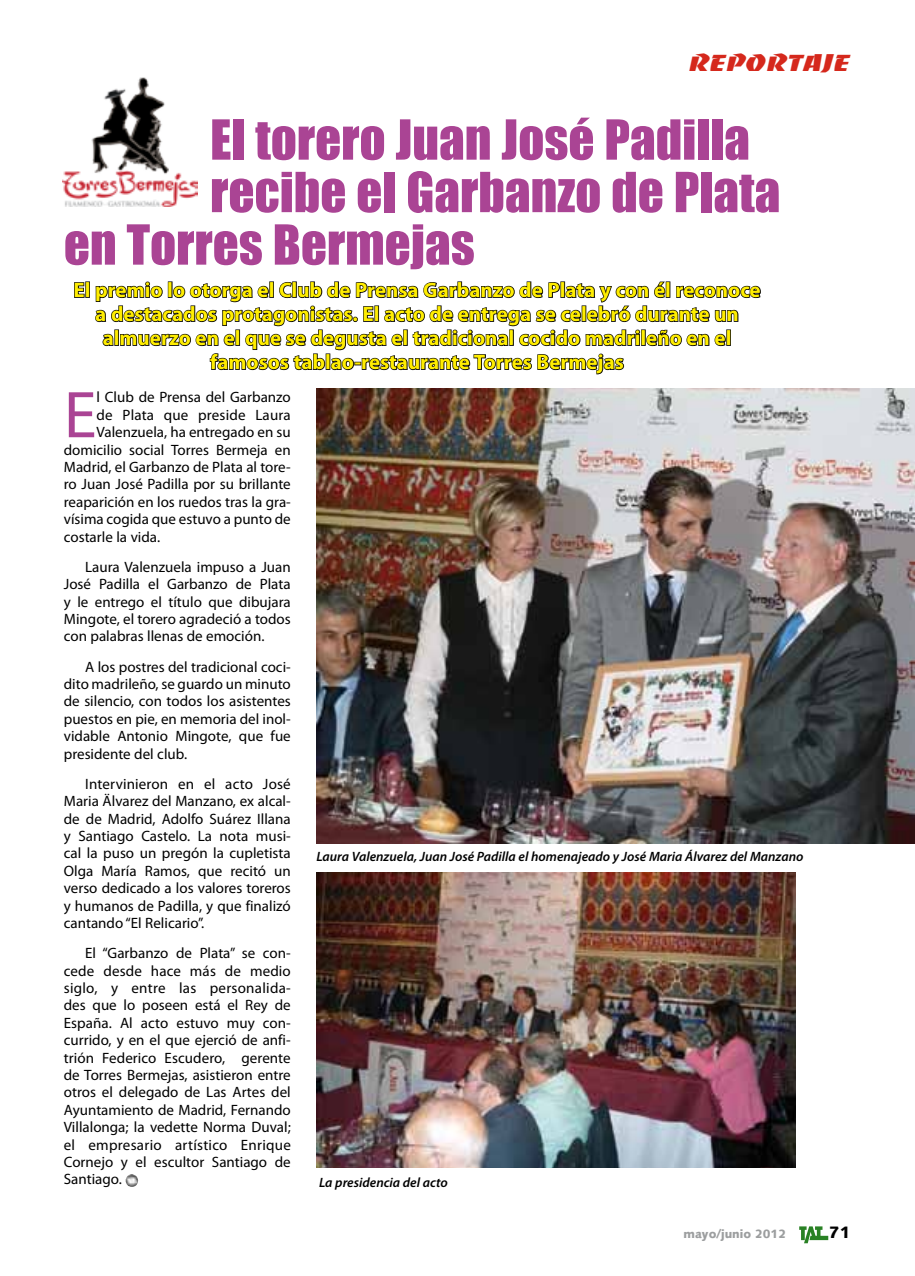
<style>
.page{position:relative;width:915px;height:1276px;background:#fff}
.page>*{position:absolute;margin:0;border:0;box-sizing:border-box;transform-origin:0 0}
.t1{font:66.6px "Myriad Pro";color:#aa4494}
.t2{font:51px "Impact";color:#aa4494}
.t3{font:22.5px "Baccarat Wide";letter-spacing:-.02em;color:#d5281c}
.t4{font:700 21px/24px "Myriad Pro";color:#ffed00;text-align:center}
.t5{font:900 16.5px "Syntax";color:#000}
.t6{font:15px/17.4px "Myriad Pro";color:#000;text-align:justify}
.t7{font:italic 600 13.5px "Myriad Pro";color:#000}
.t8{font:900 12px "Syntax";color:#9c9e9f}
</style>
<div class="page">
<svg style="left:799px;top:1226px;width:29px;height:17px"></svg>
<img style="left:316px;top:388px;width:598px;height:456px">
<img style="left:316px;top:873px;width:479px;height:294px">
<svg style="left:74px;top:282px;width:11px;height:16px"></svg>
<div style="left:85px;top:281px;width:5px;height:17px;border:2px solid #000"></div>
<svg style="left:95px;top:281px;width:666px;height:109px"></svg>
<svg style="left:125px;top:1174px;width:13px;height:13px"></svg>
<img style="left:62px;top:77px;width:135px;height:129px">
<h3 class="t3" style="left:689px;top:50px;width:163px">REPORTAJE</h3>
<h2 class="t2" style="left:210px;top:100px;width:541px">El torero Juan José Padilla</h2>
<h2 class="t2" style="left:210px;top:153px;width:571px">recibe el Garbanzo de Plata</h2>
<h2 class="t2" style="left:64px;top:205px;width:412px">en Torres Bermejas</h2>
<p class="t4" style="left:73px;top:277px;width:688px">El premio lo otorga el Club de Prensa Garbanzo de Plata y con él reconoce a destacados protagonistas. El acto de entrega se celebró durante un almuerzo en el que se degusta el tradicional cocido madrileño en el famosos tablao-restaurante Torres Bermejas</p>
<h1 class="t1" style="left:64px;top:374px;width:34px">E</h1>
<p class="t6" style="left:97px;top:388px;width:195px">l Club de Prensa del Garbanzo</p>
<p class="t6" style="left:97px;top:406px;width:195px">de Plata que preside Laura</p>
<p class="t6" style="left:97px;top:423px;width:195px">Valenzuela, ha entregado en su</p>
<p class="t6" style="left:64px;top:441px;width:228px">domicilio social Torres Bermeja en</p>
<p class="t6" style="left:64px;top:458px;width:228px">Madrid, el Garbanzo de Plata al tore-</p>
<p class="t6" style="left:64px;top:475px;width:228px">ro Juan José Padilla por su brillante</p>
<p class="t6" style="left:64px;top:493px;width:228px">reaparición en los ruedos tras la gra-</p>
<p class="t6" style="left:64px;top:510px;width:228px">vísima cogida que estuvo a punto de</p>
<p class="t6" style="left:64px;top:528px;width:98px">costarle la vida.</p>
<p class="t6" style="left:64px;top:558px;width:228px;text-indent:21px">Laura Valenzuela impuso a Juan José Padilla el Garbanzo de Plata y le entrego el título que dibujara Mingote, el torero agradeció a todos con palabras llenas de emoción.</p>
<p class="t6" style="left:64px;top:657px;width:228px;text-indent:21px">A los postres del tradicional coci&shy;dito madrileño, se guardo un minuto de silencio, con todos los asistentes puestos en pie, en memoria del inol&shy;vidable Antonio Mingote, que fue presidente del club.</p>
<p class="t6" style="left:64px;top:775px;width:228px;text-indent:21px">Intervinieron en el acto José Maria Älvarez del Manzano, ex alcal&shy;de de Madrid, Adolfo Suárez Illana y Santiago Castelo. La nota musi&shy;cal la puso un pregón la cupletista Olga María Ramos, que recitó un verso dedicado a los valores toreros y humanos de Padilla, y que finalizó cantando “El Relicario”.</p>
<p class="t6" style="left:64px;top:944px;width:228px;text-indent:21px">El “Garbanzo de Plata” se con&shy;cede desde hace más de medio siglo, y entre las personalida&shy;des que lo poseen está el Rey de España. Al acto estuvo muy con&shy;currido, y en el que ejerció de anfi&shy;trión Federico Escudero, gerente de Torres Bermejas, asistieron entre otros el delegado de Las Artes del Ayuntamiento de Madrid, Fernando Villalonga; la vedette Norma Duval; el empresario artístico Enrique Cornejo y el escultor Santiago de Santiago.</p>
<p class="t7" style="left:316px;top:848px;width:488px">Laura Valenzuela, Juan José Padilla el homenajeado y José Maria Álvarez del Manzano</p>
<p class="t7" style="left:319px;top:1174px;width:130px">La presidencia del acto</p>
<p class="t8" style="left:683px;top:1227px;width:104px">mayo/junio 2012</p>
<p class="t5" style="left:828px;top:1222px;width:23px">71</p>
</div>
